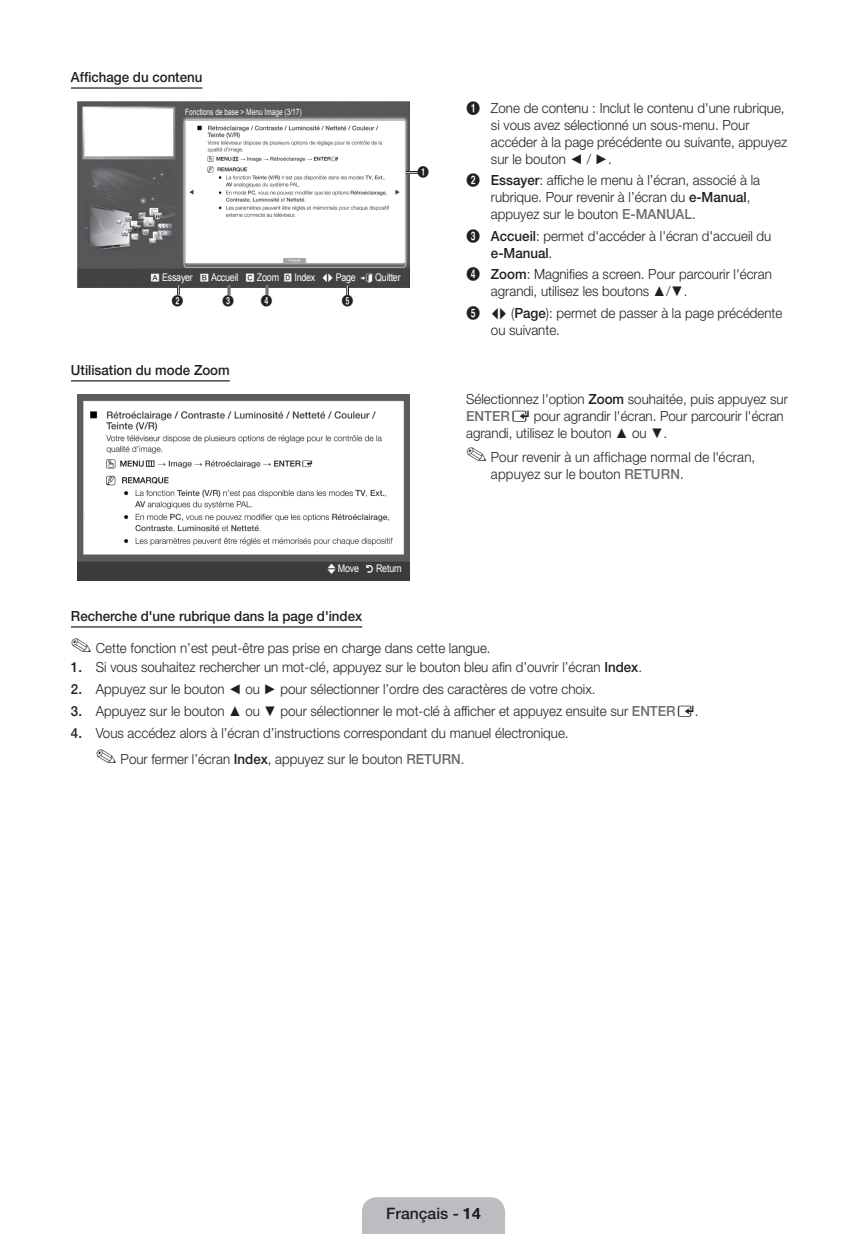
<style>
.page{position:relative;width:867px;height:1234px;background:#fff}
.page>*{position:absolute;margin:0;border:0;box-sizing:border-box;transform-origin:0 0}
.t1{font:500 15.75px "Helvetica Neue LT Pro";color:#231f20}
.Body_Num_dot{font:300 14px/16.8px "Helvetica Neue LT Pro";color:#231f20;scale:.95 1}
.Body_Num{font:300 14px "Helvetica Neue LT Pro";color:#231f20;scale:.95 1}
.Note_0{font:300 14px/16.8px "Helvetica Neue LT Pro";color:#231f20;scale:.95 1}
.Body_0{font:300 14px/16.8px "Helvetica Neue LT Pro";color:#231f20;scale:.95 1}
.t2{font:500 14px "Helvetica Neue LT Pro";color:#231f20;scale:.95 1}
.t3{font:11.9px "Numberblackfilled";color:#231f20;scale:.95 1}
.t4{font:10.5px "Arial";letter-spacing:-.025em;color:#fff;scale:.85 1}
.t5{font:8.75px "Arial";color:#fff;scale:.75 1}
.s1{font-family:"ASTTV Icons 3"}
.s2{font-family:"Numberblackfilled";font-weight:400}
.s3{font-family:"Arial";font-weight:400}
.s4{font-weight:500}
.s5{font-weight:500;color:#6c6d70}
.s6{font-family:"ASTTV Icons 3";font-weight:400}
</style>
<div class="page">
<div style="left:362px;top:1197px;width:142px;height:36px;background:#bcbdc0"></div>
<hr style="left:71px;top:87px;width:131px;height:2px;background:#231f20">
<hr style="left:71px;top:380px;width:159px;height:1px;background:#231f20">
<hr style="left:71px;top:626px;width:291px;height:1px;background:#231f20">
<img style="left:78px;top:101px;width:331px;height:187px">
<div style="left:183px;top:120px;width:222px;height:148px;border:1px solid #bcbdc0;border-radius:2px"></div>
<svg style="left:177px;top:285px;width:3px;height:10px"></svg>
<svg style="left:227px;top:285px;width:3px;height:10px"></svg>
<svg style="left:265px;top:285px;width:3px;height:10px"></svg>
<svg style="left:346px;top:285px;width:3px;height:10px"></svg>
<img style="left:186px;top:121px;width:216px;height:141px">
<svg style="left:405px;top:171px;width:15px;height:3px"></svg>
<img style="left:78px;top:394px;width:331px;height:186px">
<div style="left:360px;top:562px;width:44px;height:15px;background:#3a3b3a"></div>
<img style="left:84px;top:404px;width:317px;height:143px">
<p class="t2" style="left:71px;top:69px;width:140px">Affichage du contenu</p>
<p class="t5" style="left:185px;top:106px;width:157px">Fonctions de base &gt; Menu Image (3/17)</p>
<p class="t3" style="left:417px;top:166px;width:14px">1</p>
<p class="t4" style="left:150px;top:270px;width:296px"><span class="s1">a</span> Essayer <span class="s1">b</span> Accueil <span class="s1">{</span> Zoom <span class="s1">}</span> Index <span class="s1">L</span> Page <span class="s1">e</span> Quitter</p>
<p class="t3" style="left:171px;top:294px;width:14px">2</p>
<p class="t3" style="left:222px;top:294px;width:14px">3</p>
<p class="t3" style="left:260px;top:294px;width:14px">4</p>
<p class="t3" style="left:341px;top:294px;width:14px">5</p>
<p class="t2" style="left:71px;top:362px;width:169px">Utilisation du mode Zoom</p>
<p class="t4" style="left:326px;top:561px;width:90px"><span class="s1">U</span> Move <span class="s1">R</span> Return</p>
<p class="Body_Num_dot" style="left:490px;top:99px;width:313px;text-indent:-25px"><span class="s2">1</span> Zone de contenu : Inclut le contenu d'une rubrique, si vous avez sélectionné un sous-menu. Pour accéder à la page précédente ou suivante, appuyez sur le bouton <span class="s3">◄</span> / <span class="s3">►</span>.</p>
<p class="Body_Num_dot" style="left:490px;top:172px;width:284px;text-indent:-25px"><span class="s2">2</span> <span class="s4">Essayer</span>: affiche le menu à l’écran, associé à la rubrique. Pour revenir à l’écran du <span class="s4">e-Manual</span>, appuyez sur le bouton <span class="s5">E-MANUAL</span>.</p>
<p class="Body_Num_dot" style="left:490px;top:227px;width:296px;text-indent:-25px"><span class="s2">3</span> <span class="s4">Accueil</span>: permet d'accéder à l'écran d'accueil du <span class="s4">e-Manual</span>.</p>
<p class="Body_Num_dot" style="left:490px;top:266px;width:297px;text-indent:-25px"><span class="s2">4</span> <span class="s4">Zoom</span>: Magnifies a screen. Pour parcourir l'écran agrandi, utilisez les boutons <span class="s3">▲</span>/<span class="s3">▼</span>.</p>
<p class="Body_Num_dot" style="left:490px;top:304px;width:308px;text-indent:-25px"><span class="s2">5</span> <span class="s6">L</span> (<span class="s4">Page</span>): permet de passer à la page précédente ou suivante.</p>
<p class="Body_0" style="left:466px;top:390px;width:340px">Sélectionnez l'option <span class="s4">Zoom</span> souhaitée, puis appuyez sur<br><span class="s5">ENTER</span><span class="s6">E</span> pour agrandir l'écran. Pour parcourir l'écran agrandi, utilisez le bouton <span class="s3">▲</span> ou <span class="s3">▼</span>.</p>
<p class="Note_0" style="left:490px;top:448px;width:279px;text-indent:-25px">✎ Pour revenir à un affichage normal de l'écran, appuyez sur le bouton <span class="s5">RETURN</span>.</p>
<p class="t2" style="left:71px;top:608px;width:308px">Recherche d'une rubrique dans la page d'index</p>
<p class="Note_0" style="left:71px;top:639px;width:443px">✎ Cette fonction n’est peut-être pas prise en charge dans cette langue.</p>
<p class="Body_Num" style="left:71px;top:658px;width:602px"><span class="s4">1.</span> Si vous souhaitez rechercher un mot-clé, appuyez sur le bouton bleu afin d’ouvrir l’écran <span class="s4">Index</span>.</p>
<p class="Body_Num" style="left:71px;top:680px;width:553px"><span class="s4">2.</span> Appuyez sur le bouton <span class="s3">◄</span> ou <span class="s3">►</span> pour sélectionner l’ordre des caractères de votre choix.</p>
<p class="Body_Num" style="left:71px;top:702px;width:662px"><span class="s4">3.</span> Appuyez sur le bouton <span class="s3">▲</span> ou <span class="s3">▼</span> pour sélectionner le mot-clé à afficher et appuyez ensuite sur <span class="s5">ENTER</span><span class="s6">E</span>.</p>
<p class="Body_Num" style="left:71px;top:724px;width:525px"><span class="s4">4.</span> Vous accédez alors à l’écran d’instructions correspondant du manuel électronique.</p>
<p class="Note_0" style="left:96px;top:750px;width:389px">✎ Pour fermer l’écran <span class="s4">Index</span>, appuyez sur le bouton <span class="s5">RETURN</span>.</p>
<p class="t1" style="left:386px;top:1203px;width:74px">Français -</p>
</div>
